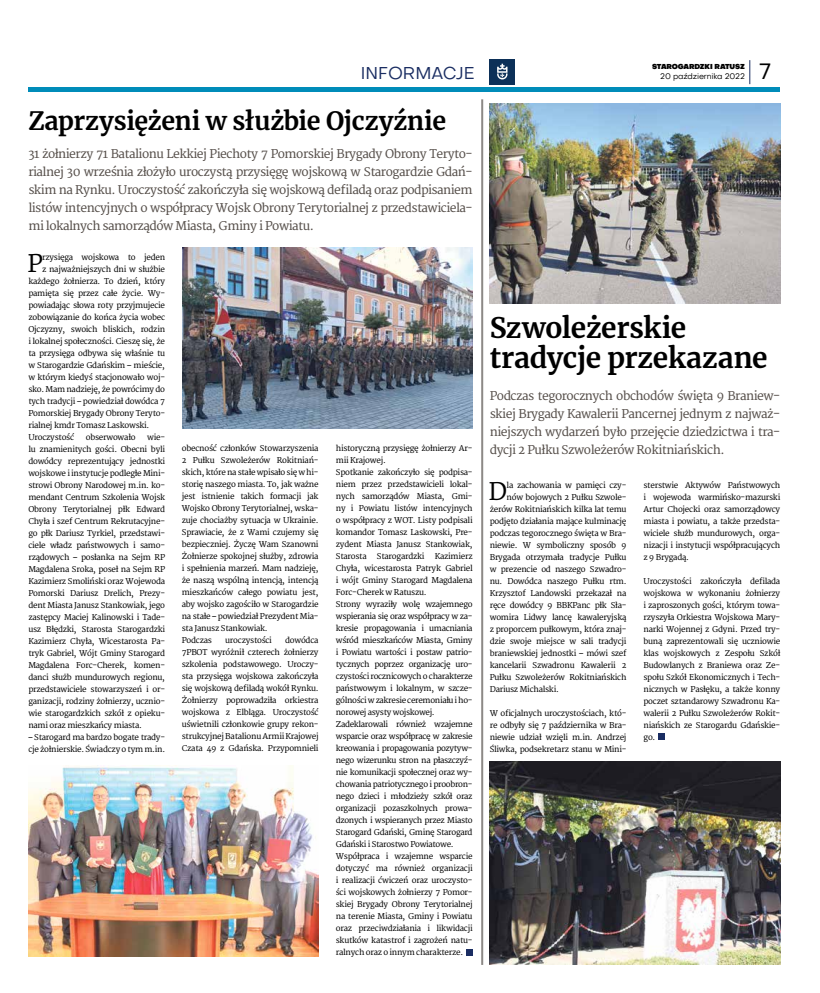
<style>
.page{position:relative;width:820px;height:993px;background:#fff}
.page>*{position:absolute;margin:0;border:0;box-sizing:border-box;transform-origin:0 0}
.t1{font:700 28px/30px "Merriweather";letter-spacing:-.01em;color:#000}
.t2{font:700 25px "Merriweather";letter-spacing:-.01em;color:#000}
.t3{font:24.3px "Merriweather";color:#000}
.t4{font:22px "Objectivity";color:#000}
.t5{font:17px "Objectivity";color:#1a2d62}
.t6{font:12px/18px "Merriweather";letter-spacing:-.04em;color:#544d48;text-align:justify}
.t7{font:8px/12px "Merriweather";letter-spacing:-.03em;color:#000;text-align:justify}
.t8{font:8px "Objectivity";letter-spacing:-.02em;color:#000}
.t9{font:900 7px "Objectivity";letter-spacing:-.02em;color:#000}
</style>
<div class="page">
<hr style="left:28px;top:87px;width:752px;height:4px;background:#008cb9">
<svg style="left:749px;top:60px;width:1px;height:24px"></svg>
<div style="left:489px;top:60px;width:25px;height:25px;background:#0c3058"></div>
<svg style="left:497px;top:64px;width:10px;height:15px"></svg>
<svg style="left:466px;top:949px;width:6px;height:5px"></svg>
<img style="left:182px;top:247px;width:290px;height:182px">
<img style="left:29px;top:765px;width:290px;height:190px">
<hr style="left:481px;top:99px;width:2px;height:865px;background:#8c8986">
<svg style="left:658px;top:733px;width:6px;height:6px"></svg>
<img style="left:489px;top:103px;width:291px;height:200px">
<img style="left:489px;top:761px;width:291px;height:203px">
<h3 class="t5" style="left:360px;top:62px;width:115px">INFORMACJE</h3>
<h2 class="t2" style="left:28px;top:104px;width:419px">Zaprzysiężeni w służbie Ojczyźnie</h2>
<p class="t6" style="left:28px;top:145px;width:445px">31 żołnierzy 71 Batalionu Lekkiej Piechoty 7 Pomorskiej Brygady Obrony Teryto&shy;rialnej 30 września złożyło uroczystą przysięgę wojskową w Starogardzie Gdań&shy;skim na Rynku. Uroczystość zakończyła się wojskową defiladą oraz podpisaniem listów intencyjnych o współpracy Wojsk Obrony Terytorialnej z przedstawiciela&shy;mi lokalnych samorządów Miasta, Gminy i Powiatu.</p>
<h3 class="t3" style="left:27px;top:248px;width:17px">P</h3>
<p class="t7" style="left:42px;top:251px;width:124px">rzysięga wojskowa to jeden</p>
<p class="t7" style="left:42px;top:263px;width:124px">z najważniejszych dni w służbie</p>
<p class="t7" style="left:28px;top:275px;width:138px">każdego żołnierza. To dzień, który</p>
<p class="t7" style="left:28px;top:287px;width:138px">pamięta się przez całe życie. Wy-</p>
<p class="t7" style="left:28px;top:299px;width:138px">powiadając słowa roty przyjmujecie</p>
<p class="t7" style="left:28px;top:311px;width:138px">zobowiązanie do końca życia wobec</p>
<p class="t7" style="left:28px;top:323px;width:138px">Ojczyzny, swoich bliskich, rodzin</p>
<p class="t7" style="left:28px;top:335px;width:138px">i lokalnej społeczności. Cieszę się, że</p>
<p class="t7" style="left:28px;top:347px;width:138px">ta przysięga odbywa się właśnie tu</p>
<p class="t7" style="left:28px;top:359px;width:138px">w Starogardzie Gdańskim – mieście,</p>
<p class="t7" style="left:28px;top:371px;width:138px">w którym kiedyś stacjonowało woj-</p>
<p class="t7" style="left:28px;top:383px;width:138px">sko. Mam nadzieję, że powrócimy do</p>
<p class="t7" style="left:28px;top:395px;width:138px">tych tradycji – powiedział dowódca 7</p>
<p class="t7" style="left:28px;top:407px;width:138px">Pomorskiej Brygady Obrony Teryto-</p>
<p class="t7" style="left:28px;top:419px;width:122px">rialnej kmdr Tomasz Laskowski.</p>
<p class="t7" style="left:28px;top:431px;width:47px">Uroczystość</p>
<p class="t7" style="left:86px;top:431px;width:51px">obserwowało</p>
<p class="t7" style="left:28px;top:431px;width:138px;text-indent:119px">wie&shy;lu znamienitych gości. Obecni byli dowódcy reprezentujący jednostki wojskowe i instytucje podległe Mini&shy;strowi Obrony Narodowej m.in. ko&shy;mendant Centrum Szkolenia Wojsk Obrony Terytorialnej płk Edward Chyła i szef Centrum Rekrutacyjne&shy;go płk Dariusz Tyrkiel, przedstawi&shy;ciele władz państwowych i samo&shy;rządowych – posłanka na Sejm RP Magdalena Sroka, poseł na Sejm RP Kazimierz Smoliński oraz Wojewoda Pomorski Dariusz Drelich, Prezy&shy;dent Miasta Janusz Stankowiak, jego zastępcy Maciej Kalinowski i Tade&shy;usz Błędzki, Starosta Starogardzki Kazimierz Chyła, Wicestarosta Pa&shy;tryk Gabriel, Wójt Gminy Starogard Magdalena Forc-Cherek, komen&shy;danci służb mundurowych regionu, przedstawiciele stowarzyszeń i or&shy;ganizacji, rodziny żołnierzy, ucznio&shy;wie starogardzkich szkół z opieku&shy;nami oraz mieszkańcy miasta.</p>
<p class="t7" style="left:28px;top:731px;width:138px">– Starogard ma bardzo bogate trady&shy;cje żołnierskie. Świadczy o tym m.in.</p>
<p class="t7" style="left:182px;top:442px;width:138px;text-align:left">obecność członków Stowarzyszenia 2 Pułku Szwoleżerów Rokitniań&shy;skich, które na stałe wpisało się w hi&shy;storię naszego miasta. To, jak ważne jest istnienie takich formacji jak Wojsko Obrony Terytorialnej, wska&shy;zuje chociażby sytuacja w Ukrainie.<br>Sprawiacie, że z Wami czujemy się bezpieczniej. Życzę Wam Szanowni Żołnierze spokojnej służby, zdrowia i spełnienia marzeń. Mam nadzieję, że naszą wspólną intencją, intencją mieszkańców całego powiatu jest, aby wojsko zagościło w Starogardzie na stałe – powiedział Prezydent Mia&shy;sta Janusz Stankowiak.<br>Podczas</p>
<p class="t7" style="left:182px;top:634px;width:138px;text-indent:103px">dowódca 7PBOT wyróżnił czterech żołnierzy szkolenia podstawowego. Uroczy&shy;sta przysięga wojskowa zakończyła się wojskową defiladą wokół Rynku.<br>Żołnierzy poprowadziła orkiestra wojskowa z Elbląga. Uroczystość uświetnili członkowie grupy rekon&shy;strukcyjnej Batalionu Armii Krajowej Czata 49 z Gdańska. Przypomnieli</p>
<p class="t7" style="left:225px;top:634px;width:48px">uroczystości</p>
<p class="t7" style="left:336px;top:442px;width:138px;text-align:left">historyczną przysięgę żołnierzy Ar&shy;mii Krajowej.<br>Spotkanie zakończyło się podpisa&shy;niem przez przedstawicieli lokal&shy;nych samorządów Miasta, Gmi&shy;ny i Powiatu listów intencyjnych o współpracy z WOT. Listy podpisali komandor Tomasz Laskowski, Pre&shy;zydent Miasta Janusz Stankowiak,<br>Starosta</p>
<p class="t7" style="left:336px;top:550px;width:138px;text-align:left;text-indent:99px">Kazimierz Chyła, wicestarosta Patryk Gabriel i wójt Gminy Starogard Magdalena Forc-Cherek w Ratuszu.<br>Strony wyraziły wolę wzajemnego wspierania się oraz współpracy w za&shy;kresie propagowania i umacniania wśród mieszkańców Miasta, Gminy i Powiatu wartości i postaw patrio&shy;tycznych poprzez organizację uro&shy;czystości rocznicowych o charakterze państwowym i lokalnym, w szcze&shy;gólności w zakresie ceremoniału i ho&shy;norowej asysty wojskowej.<br>Zadeklarowali również wzajemne wsparcie oraz współpracę w zakresie kreowania i propagowania pozytyw&shy;nego wizerunku stron na płaszczyź&shy;nie komunikacji społecznej oraz wy&shy;chowania patriotycznego i proobron&shy;nego dzieci i młodzieży szkół oraz organizacji pozaszkolnych prowa&shy;dzonych i wspieranych przez Miasto Starogard Gdański, Gminę Starogard Gdański i Starostwo Powiatowe.<br>Współpraca i wzajemne wsparcie dotyczyć ma również organizacji i realizacji ćwiczeń oraz uroczysto&shy;ści wojskowych żołnierzy 7 Pomor&shy;skiej Brygady Obrony Terytorialnej na terenie Miasta, Gminy i Powiatu oraz przeciwdziałania i likwidacji skutków katastrof i zagrożeń natu&shy;ralnych oraz o innym charakterze.</p>
<p class="t7" style="left:377px;top:550px;width:49px">Starogardzki</p>
<p class="t8" style="left:660px;top:71px;width:86px">20 października 2022</p>
<h3 class="t4" style="left:759px;top:57px;width:13px">7</h3>
<p class="t9" style="left:651px;top:61px;width:94px">STAROGARDZKI RATUSZ</p>
<h1 class="t1" style="left:489px;top:312px;width:279px">Szwoleżerskie tradycje przekazane</h1>
<h3 class="t6" style="left:489px;top:387px;width:292px">Podczas tegorocznych obchodów święta 9 Braniew&shy;skiej Brygady Kawalerii Pancernej jednym z najważ&shy;niejszych wydarzeń było przejęcie dziedzictwa i tra&shy;dycji 2 Pułku Szwoleżerów Rokitniańskich.</h3>
<p class="t7" style="left:643px;top:479px;width:138px">sterstwie Aktywów Państwowych i wojewoda warmińsko-mazurski Artur Chojecki oraz samorządowcy miasta i powiatu, a także przedsta&shy;wiciele służb mundurowych, orga&shy;nizacji i instytucji współpracujących z 9 Brygadą.</p>
<p class="t7" style="left:643px;top:575px;width:138px">Uroczystości zakończyła defilada wojskowa w wykonaniu żołnierzy i zaproszonych gości, którym towa&shy;rzyszyła Orkiestra Wojskowa Mary&shy;narki Wojennej z Gdyni. Przed try&shy;buną zaprezentowali się uczniowie klas wojskowych z Zespołu Szkół Budowlanych z Braniewa oraz Ze&shy;społu Szkół Ekonomicznych i Tech&shy;nicznych w Pasłęku, a także konny poczet sztandarowy Szwadronu Ka&shy;walerii 2 Pułku Szwoleżerów Rokit&shy;niańskich ze Starogardu Gdańskie&shy;go.</p>
<h3 class="t3" style="left:488px;top:476px;width:20px">D</h3>
<p class="t7" style="left:506px;top:479px;width:121px">la zachowania w pamięci czy-</p>
<p class="t7" style="left:506px;top:491px;width:121px">nów bojowych 2 Pułku Szwole-</p>
<p class="t7" style="left:489px;top:503px;width:138px">żerów Rokitniańskich kilka lat temu</p>
<p class="t7" style="left:489px;top:515px;width:138px">podjęto działania mające kulminację</p>
<p class="t7" style="left:489px;top:527px;width:138px">podczas tegorocznego święta w Bra-</p>
<p class="t7" style="left:489px;top:539px;width:138px">niewie. W symboliczny sposób 9</p>
<p class="t7" style="left:489px;top:551px;width:138px">Brygada otrzymała tradycje Pułku</p>
<p class="t7" style="left:489px;top:563px;width:138px">w prezencie od naszego Szwadro-</p>
<p class="t7" style="left:489px;top:575px;width:138px">nu. Dowódca naszego Pułku rtm.</p>
<p class="t7" style="left:489px;top:587px;width:138px">Krzysztof Landowski przekazał na</p>
<p class="t7" style="left:489px;top:599px;width:138px">ręce dowódcy 9 BBKPanc płk Sła-</p>
<p class="t7" style="left:489px;top:611px;width:138px">womira Lidwy lancę kawaleryjską</p>
<p class="t7" style="left:489px;top:623px;width:138px">z proporcem pułkowym, która znaj-</p>
<p class="t7" style="left:489px;top:635px;width:138px">dzie swoje miejsce w sali tradycji</p>
<p class="t7" style="left:489px;top:647px;width:138px">braniewskiej jednostki – mówi szef</p>
<p class="t7" style="left:489px;top:659px;width:138px">kancelarii Szwadronu Kawalerii 2</p>
<p class="t7" style="left:489px;top:671px;width:138px">Pułku Szwoleżerów Rokitniańskich</p>
<p class="t7" style="left:489px;top:683px;width:71px">Dariusz Michalski.</p>
<p class="t7" style="left:489px;top:707px;width:138px">W oficjalnych uroczystościach, któ&shy;re odbyły się 7 października w Bra&shy;niewie udział wzięli m.in. Andrzej Śliwka, podsekretarz stanu w Mini-</p>
</div>
